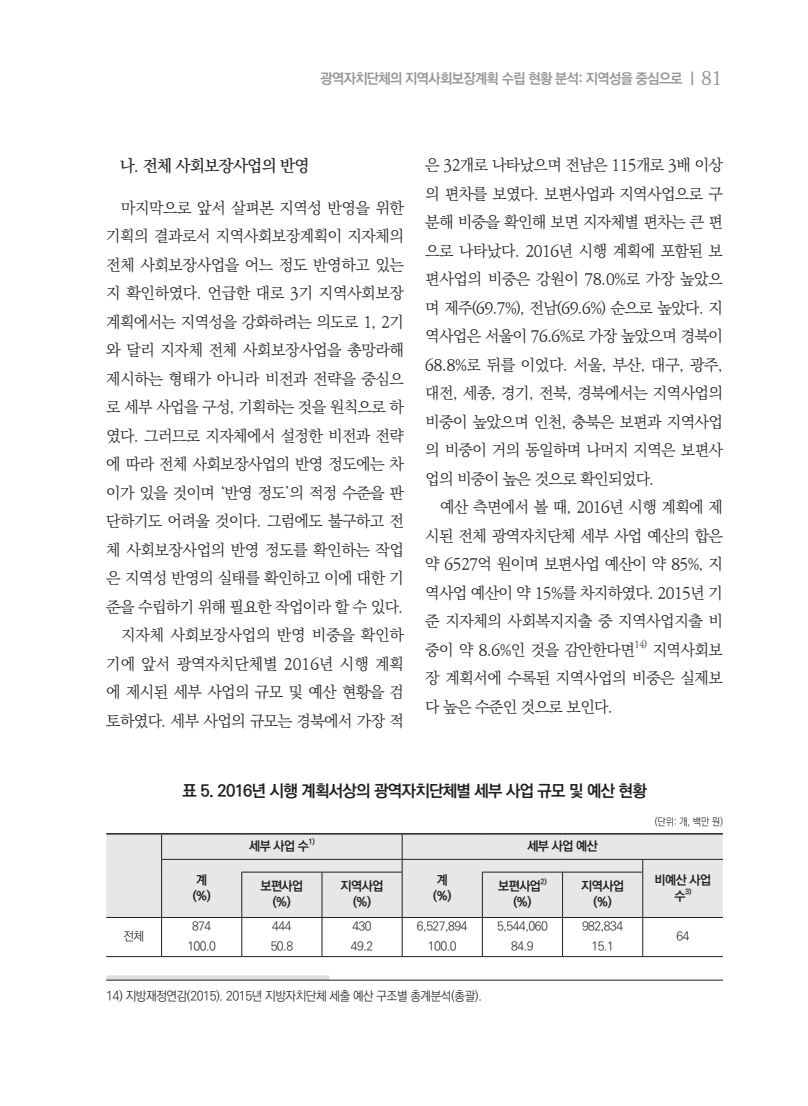
<style>
.page{position:relative;width:808px;height:1106px;background:#fff}
.page>*{position:absolute;margin:0;border:0;box-sizing:border-box;transform-origin:0 0}
._05_표_제목헤드라인{font:16.5px "Ko Pub Dotum PB";letter-spacing:-.04em;color:#231f20}
._04_본문_소타이틀-가{font:16.5px "Ko Pub Batang PM";letter-spacing:-.05em;color:#231f20}
._04_본문_명조{font:15.75px/28.5px "Ko Pub Batang PL";letter-spacing:-.035em;color:#231f20;text-align:justify}
.t1{font:14.25px "Ko Pub Dotum PB";letter-spacing:-.04em;color:#939598}
._05_표_내용헤드1{font:12.75px "Ko Pub Dotum PB";letter-spacing:-.04em;color:#231f20}
._04_각주{font:12.75px "Ko Pub Dotum PL";letter-spacing:-.03em;color:#231f20;scale:.95 1}
._05_표_내용1{font:12px "Ko Pub Dotum PL";letter-spacing:-.04em;color:#231f20}
._05_상단헤드-표각주{font:10.5px "Ko Pub Dotum PL";color:#231f20;scale:.9 1}
._04_본문_명조-2{font:9.15px "Ko Pub Batang PL";color:#231f20}
._05_표_내용헤드1-2{font:7.5px "Ko Pub Dotum PB";color:#231f20}
.s1{font-family:"Ko Pub Batang PM";font-size:18.75px}
</style>
<div class="page">
<div style="left:106px;top:834px;width:617px;height:83px;background:#e6e7e9"></div>
<svg style="left:161px;top:834px;width:1px;height:38px"></svg>
<hr style="left:161px;top:872px;width:1px;height:45px;background:#231f20">
<svg style="left:402px;top:834px;width:1px;height:38px"></svg>
<hr style="left:241px;top:872px;width:1px;height:45px;background:#231f20">
<hr style="left:322px;top:872px;width:1px;height:45px;background:#231f20">
<hr style="left:402px;top:872px;width:1px;height:45px;background:#231f20">
<hr style="left:482px;top:872px;width:1px;height:45px;background:#231f20">
<hr style="left:562px;top:872px;width:1px;height:45px;background:#231f20">
<hr style="left:642px;top:872px;width:1px;height:45px;background:#231f20">
<hr style="left:161px;top:859px;width:81px;height:1px;background:#231f20">
<hr style="left:242px;top:859px;width:80px;height:1px;background:#231f20">
<hr style="left:322px;top:859px;width:80px;height:1px;background:#231f20">
<hr style="left:402px;top:859px;width:80px;height:1px;background:#231f20">
<hr style="left:482px;top:859px;width:80px;height:1px;background:#231f20">
<hr style="left:562px;top:859px;width:81px;height:1px;background:#231f20">
<hr style="left:643px;top:859px;width:80px;height:1px;background:#231f20">
<hr style="left:242px;top:871px;width:80px;height:1px;background:#231f20">
<hr style="left:322px;top:871px;width:80px;height:1px;background:#231f20">
<hr style="left:482px;top:871px;width:80px;height:1px;background:#231f20">
<hr style="left:562px;top:871px;width:81px;height:1px;background:#231f20">
<hr style="left:106px;top:917px;width:56px;height:1px;background:#231f20">
<hr style="left:162px;top:917px;width:80px;height:1px;background:#231f20">
<hr style="left:242px;top:917px;width:80px;height:1px;background:#231f20">
<hr style="left:322px;top:917px;width:80px;height:1px;background:#231f20">
<hr style="left:402px;top:917px;width:80px;height:1px;background:#231f20">
<hr style="left:482px;top:917px;width:80px;height:1px;background:#231f20">
<hr style="left:562px;top:917px;width:81px;height:1px;background:#231f20">
<hr style="left:643px;top:917px;width:80px;height:1px;background:#231f20">
<svg style="left:161px;top:917px;width:1px;height:39px"></svg>
<svg style="left:241px;top:917px;width:1px;height:39px"></svg>
<svg style="left:322px;top:918px;width:1px;height:38px"></svg>
<svg style="left:402px;top:917px;width:1px;height:39px"></svg>
<svg style="left:482px;top:917px;width:1px;height:39px"></svg>
<svg style="left:562px;top:917px;width:1px;height:39px"></svg>
<svg style="left:642px;top:917px;width:1px;height:39px"></svg>
<hr style="left:106px;top:956px;width:56px;height:1px;background:#231f20">
<hr style="left:162px;top:956px;width:80px;height:1px;background:#231f20">
<hr style="left:242px;top:956px;width:80px;height:1px;background:#231f20">
<hr style="left:322px;top:956px;width:80px;height:1px;background:#231f20">
<hr style="left:402px;top:956px;width:80px;height:1px;background:#231f20">
<hr style="left:482px;top:956px;width:80px;height:1px;background:#231f20">
<hr style="left:562px;top:956px;width:81px;height:1px;background:#231f20">
<hr style="left:643px;top:956px;width:80px;height:1px;background:#231f20">
<hr style="left:106px;top:833px;width:56px;height:1px;background:#231f20">
<hr style="left:162px;top:833px;width:80px;height:1px;background:#231f20">
<hr style="left:242px;top:833px;width:80px;height:1px;background:#231f20">
<hr style="left:322px;top:833px;width:80px;height:1px;background:#231f20">
<hr style="left:402px;top:833px;width:80px;height:1px;background:#231f20">
<hr style="left:482px;top:833px;width:80px;height:1px;background:#231f20">
<hr style="left:562px;top:833px;width:81px;height:1px;background:#231f20">
<hr style="left:643px;top:833px;width:80px;height:1px;background:#231f20">
<div style="left:106px;top:975px;width:224px;height:5px;background:#dcdddf"></div>
<hr style="left:106px;top:979px;width:617px;height:1px;background:#231f20">
<p class="t1" style="left:320px;top:71px;width:403px">광역자치단체의 지역사회보장계획 수립 현황 분석: 지역성을 중심으로 | <span class="s1">81</span></p>
<p class="_04_본문_소타이틀-가" style="left:120px;top:157px;width:191px">나. 전체 사회보장사업의 반영</p>
<p class="_04_본문_명조" style="left:106px;top:194px;width:299px;text-indent:15px">마지막으로 앞서 살펴본 지역성 반영을 위한 기획의 결과로서 지역사회보장계획이 지자체의 전체 사회보장사업을 어느 정도 반영하고 있는 지 확인하였다. 언급한 대로 3기 지역사회보장 계획에서는 지역성을 강화하려는 의도로 1, 2기 와 달리 지자체 전체 사회보장사업을 총망라해 제시하는 형태가 아니라 비전과 전략을 중심으 로 세부 사업을 구성, 기획하는 것을 원칙으로 하 였다. 그러므로 지자체에서 설정한 비전과 전략 에 따라 전체 사회보장사업의 반영 정도에는 차 이가 있을 것이며 ‘반영 정도’의 적정 수준을 판 단하기도 어려울 것이다. 그럼에도 불구하고 전 체 사회보장사업의 반영 정도를 확인하는 작업 은 지역성 반영의 실태를 확인하고 이에 대한 기 준을 수립하기 위해 필요한 작업이라 할 수 있다.</p>
<p class="_04_본문_명조" style="left:106px;top:621px;width:299px;text-indent:15px">지자체 사회보장사업의 반영 비중을 확인하 기에 앞서 광역자치단체별 2016년 시행 계획 에 제시된 세부 사업의 규모 및 예산 현황을 검 토하였다. 세부 사업의 규모는 경북에서 가장 적</p>
<p class="_04_본문_명조" style="left:425px;top:151px;width:299px">은 32개로 나타났으며 전남은 115개로 3배 이상 의 편차를 보였다. 보편사업과 지역사업으로 구 분해 비중을 확인해 보면 지자체별 편차는 큰 편 으로 나타났다. 2016년 시행 계획에 포함된 보 편사업의 비중은 강원이 78.0%로 가장 높았으 며 제주(69.7%), 전남(69.6%) 순으로 높았다. 지 역사업은 서울이 76.6%로 가장 높았으며 경북이 68.8%로 뒤를 이었다. 서울, 부산, 대구, 광주, 대전, 세종, 경기, 전북, 경북에서는 지역사업의 비중이 높았으며 인천, 충북은 보편과 지역사업 의 비중이 거의 동일하며 나머지 지역은 보편사 업의 비중이 높은 것으로 확인되었다.</p>
<p class="_04_본문_명조" style="left:425px;top:493px;width:299px;text-indent:15px">예산 측면에서 볼 때, 2016년 시행 계획에 제 시된 전체 광역자치단체 세부 사업 예산의 합은 약 6527억 원이며 보편사업 예산이 약 85%, 지 역사업 예산이 약 15%를 차지하였다. 2015년 기 준 지자체의 사회복지지출 중 지역사업지출 비 중이 약 8.6%인 것을 감안한다면</p>
<p class="_04_본문_명조-2" style="left:634px;top:640px;width:14px">14)</p>
<p class="_04_본문_명조" style="left:425px;top:636px;width:299px;text-indent:227px">지역사회보 장 계획서에 수록된 지역사업의 비중은 실제보 다 높은 수준인 것으로 보인다.</p>
<p class="_05_표_제목헤드라인" style="left:183px;top:782px;width:466px">표 5. 2016년 시행 계획서상의 광역자치단체별 세부 사업 규모 및 예산 현황</p>
<p class="_05_표_내용헤드1" style="left:249px;top:839px;width:61px">세부 사업 수</p>
<p class="_05_표_내용헤드1-2" style="left:308px;top:838px;width:8px">1)</p>
<p class="_05_표_내용헤드1" style="left:527px;top:839px;width:72px">세부 사업 예산</p>
<p class="_05_상단헤드-표각주" style="left:655px;top:816px;width:77px">(단위: 개, 백만 원)</p>
<p class="_05_표_내용헤드1" style="left:196px;top:873px;width:13px">계</p>
<p class="_05_표_내용헤드1" style="left:193px;top:889px;width:20px">(%)</p>
<p class="_05_표_내용헤드1" style="left:260px;top:879px;width:44px">보편사업</p>
<p class="_05_표_내용헤드1" style="left:273px;top:896px;width:20px">(%)</p>
<p class="_05_표_내용헤드1" style="left:341px;top:879px;width:44px">지역사업</p>
<p class="_05_표_내용헤드1" style="left:353px;top:896px;width:20px">(%)</p>
<p class="_05_표_내용헤드1" style="left:437px;top:873px;width:13px">계</p>
<p class="_05_표_내용헤드1" style="left:433px;top:889px;width:20px">(%)</p>
<p class="_05_표_내용헤드1" style="left:498px;top:879px;width:44px">보편사업</p>
<p class="_05_표_내용헤드1-2" style="left:541px;top:878px;width:8px">2)</p>
<p class="_05_표_내용헤드1" style="left:513px;top:896px;width:20px">(%)</p>
<p class="_05_표_내용헤드1" style="left:581px;top:879px;width:44px">지역사업</p>
<p class="_05_표_내용헤드1" style="left:594px;top:896px;width:20px">(%)</p>
<p class="_05_표_내용1" style="left:192px;top:920px;width:21px">874</p>
<p class="_05_표_내용1" style="left:272px;top:920px;width:21px">444</p>
<p class="_05_표_내용1" style="left:352px;top:920px;width:21px">430</p>
<p class="_05_표_내용1" style="left:417px;top:920px;width:52px">6,527,894</p>
<p class="_05_표_내용1" style="left:497px;top:920px;width:52px">5,544,060</p>
<p class="_05_표_내용1" style="left:582px;top:920px;width:43px">982,834</p>
<p class="_05_표_내용1" style="left:124px;top:930px;width:22px">전체</p>
<p class="_05_표_내용1" style="left:187px;top:940px;width:30px">100.0</p>
<p class="_05_표_내용1" style="left:271px;top:940px;width:24px">50.8</p>
<p class="_05_표_내용1" style="left:351px;top:940px;width:24px">49.2</p>
<p class="_05_표_내용1" style="left:428px;top:940px;width:30px">100.0</p>
<p class="_05_표_내용1" style="left:511px;top:940px;width:24px">84.9</p>
<p class="_05_표_내용1" style="left:591px;top:940px;width:24px">15.1</p>
<p class="_04_각주" style="left:106px;top:989px;width:397px">14) 지방재정연감(2015). 2015년 지방자치단체 세출 예산 구조별 총계분석(총괄).</p>
<p class="_05_표_내용헤드1" style="left:654px;top:873px;width:58px">비예산 사업</p>
<p class="_05_표_내용헤드1" style="left:674px;top:889px;width:13px">수</p>
<p class="_05_표_내용헤드1-2" style="left:685px;top:888px;width:8px">3)</p>
<p class="_05_표_내용1" style="left:676px;top:930px;width:15px">64</p>
</div>
